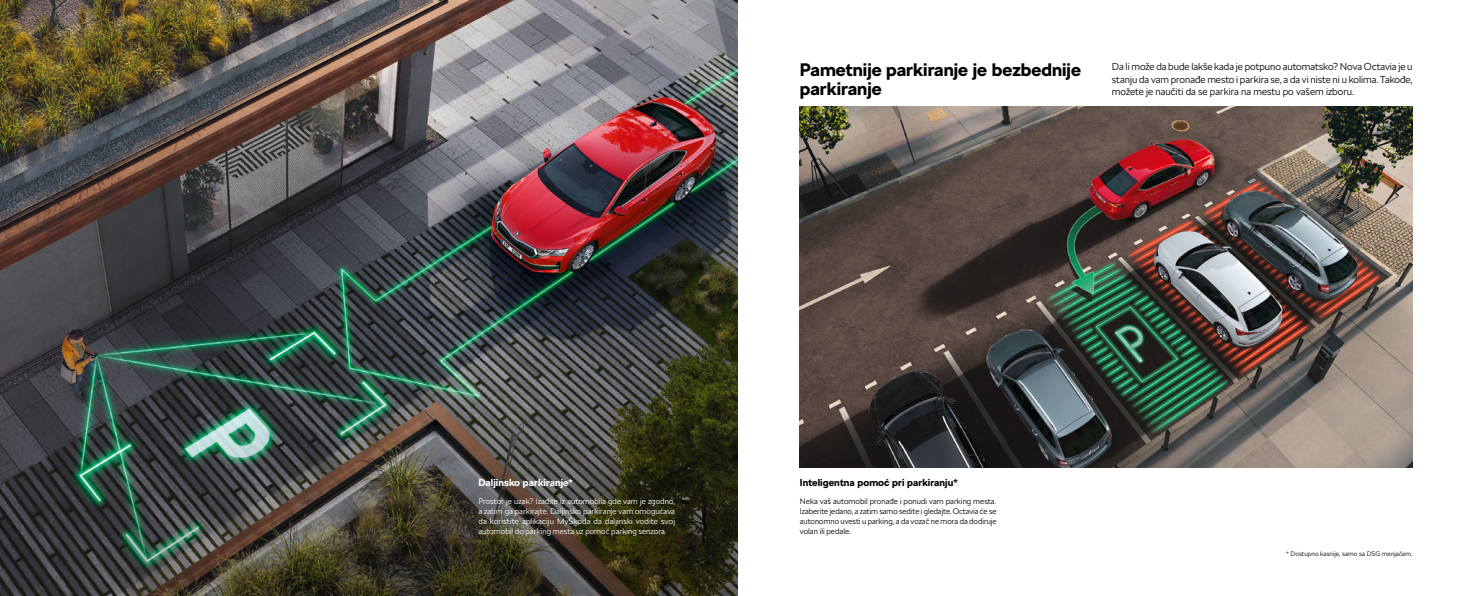
<style>
.page{position:relative;width:1475px;height:596px;background:#fff}
.page>*{position:absolute;margin:0;border:0;box-sizing:border-box;transform-origin:0 0}
.t1{font:700 18px/19px "SKODA Next";color:#000}
.t2{font:300 10px/12.5px "SKODA Next";letter-spacing:.005em;color:#000;text-align:justify}
.t3{font:700 10px "SKODA Next";letter-spacing:.005em;color:#000}
.t4{font:700 10px "SKODA Next";letter-spacing:.005em;color:#fff}
.t5{font:300 8px/10px "SKODA Next";letter-spacing:.005em;color:#fff;text-align:justify}
.t6{font:300 8px/10px "SKODA Next";letter-spacing:.005em;color:#000;text-align:justify}
.t7{font:300 6.5px "SKODA Next";letter-spacing:.01em;color:#000}
</style>
<div class="page">
<img style="left:799px;top:106px;width:613px;height:361px">
<img style="left:0;top:0;width:737px;height:595px">
<h1 class="t1" style="left:799px;top:60px;width:282px">Pametnije parkiranje je bezbednije parkiranje</h1>
<p class="t2" style="left:1111px;top:60px;width:302px">Da li može da bude lakše kada je potpuno automatsko? Nova Octavia je u stanju da vam pronađe mesto i parkira se, a da vi niste ni u kolima. Takođe, možete je naučiti da se parkira na mestu po vašem izboru.</p>
<p class="t4" style="left:478px;top:475px;width:96px">Daljinsko parkiranje*</p>
<p class="t5" style="left:478px;top:495px;width:198px">Prostor je uzak? Izađite iz automobila gde vam je zgodno, a zatim ga parkirajte. Daljinsko parkiranje vam omogućava da koristite aplikaciju MyŠkoda da daljinski vodite svoj automobil do parking mesta uz pomoć parking senzora.</p>
<p class="t3" style="left:799px;top:475px;width:159px">Inteligentna pomoć pri parkiranju*</p>
<p class="t6" style="left:799px;top:495px;width:198px">Neka vaš automobil pronađe i ponudi vam parking mesta.<br>Izaberite jedano, a zatim samo sedite i gledajte. Octavia će se autonomno uvesti u parking, a da vozač ne mora da dodiruje volan ili pedale.</p>
<p class="t7" style="left:1285px;top:548px;width:128px">* Dostupno kasnije, samo sa DSG menjačem.</p>
</div>
